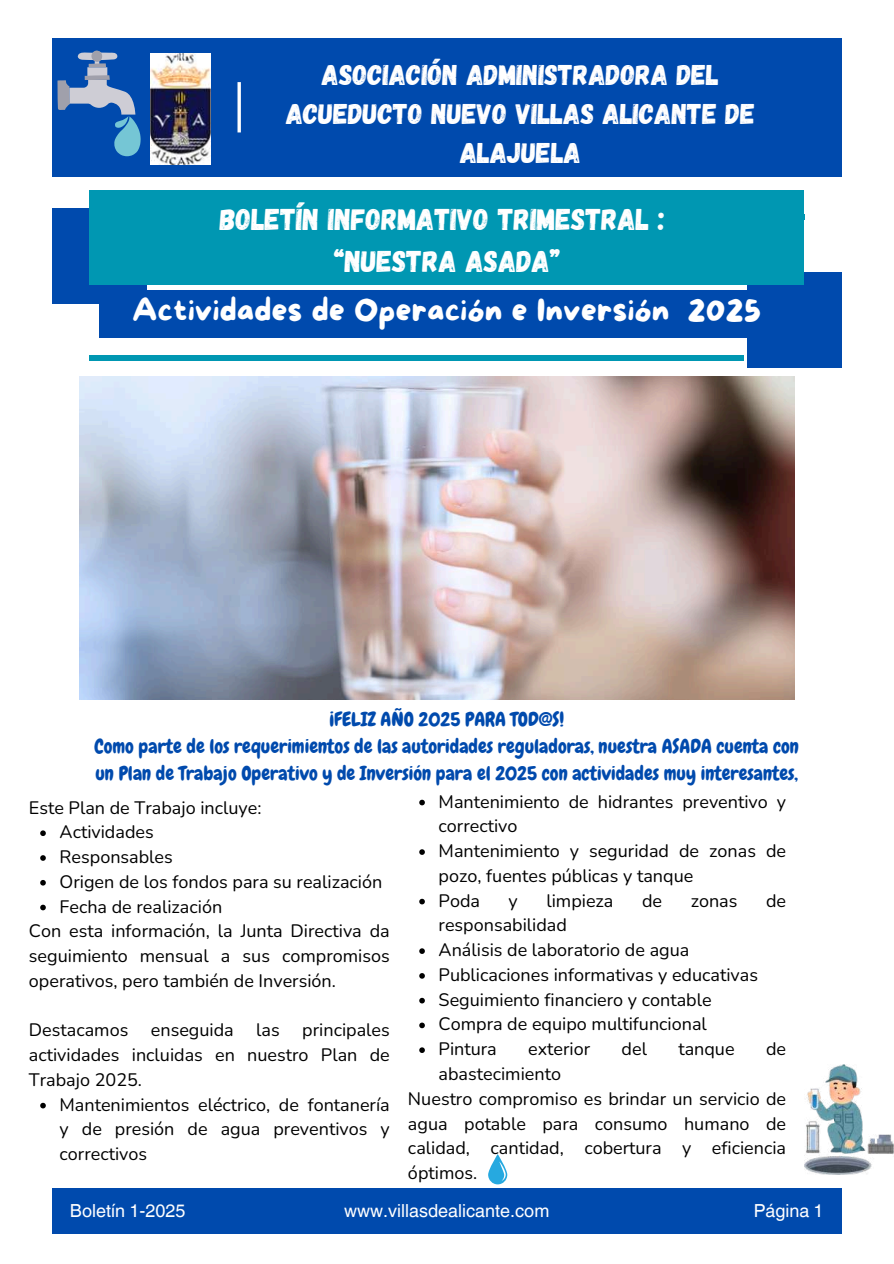
<style>
.page{position:relative;width:894px;height:1264px;background:#fff}
.page>*{position:absolute;margin:0;border:0;box-sizing:border-box;transform-origin:0 0}
.t1{font:31.5px "More Sugar";color:#fff}
.t2{font:30px/41.7px "Gagalin";color:#fff;text-align:center}
.t3{font:28.5px/39.3px "Gagalin";color:#fff;text-align:center}
.t4{font:19.5px/27px "Chewy";color:#004aad;text-align:center}
.t5{font:18px/24.8px "Nunito";color:#000}
.t6{font:18px "Helvetica World";color:#fff}
</style>
<div class="page">
<div style="left:52px;top:38px;width:789px;height:139px;background:#004aad"></div>
<div style="left:52px;top:1188px;width:789px;height:45px;background:#004aad"></div>
<img style="left:80px;top:376px;width:714px;height:323px">
<div style="left:99px;top:290px;width:714px;height:48px;background:#004aad"></div>
<div style="left:52px;top:208px;width:94px;height:95px;background:#004aad"></div>
<div style="left:747px;top:272px;width:94px;height:95px;background:#004aad"></div>
<div style="left:89px;top:191px;width:715px;height:94px;background:#0097b2"></div>
<div style="left:89px;top:355px;width:654px;height:6px;background:#0097b2"></div>
<svg style="left:237px;top:82px;width:4px;height:50px"></svg>
<img style="left:150px;top:53px;width:61px;height:112px">
<svg style="left:57px;top:50px;width:84px;height:106px"></svg>
<img style="left:804px;top:1064px;width:88px;height:109px">
<svg style="left:40px;top:830px;width:6px;height:6px"></svg>
<svg style="left:40px;top:855px;width:6px;height:5px"></svg>
<svg style="left:40px;top:880px;width:6px;height:5px"></svg>
<svg style="left:40px;top:904px;width:6px;height:6px"></svg>
<svg style="left:40px;top:1102px;width:6px;height:6px"></svg>
<svg style="left:419px;top:799px;width:6px;height:6px"></svg>
<svg style="left:419px;top:849px;width:6px;height:5px"></svg>
<svg style="left:419px;top:898px;width:6px;height:6px"></svg>
<svg style="left:419px;top:948px;width:6px;height:5px"></svg>
<svg style="left:419px;top:973px;width:6px;height:5px"></svg>
<svg style="left:419px;top:997px;width:6px;height:6px"></svg>
<svg style="left:419px;top:1022px;width:6px;height:6px"></svg>
<svg style="left:419px;top:1047px;width:6px;height:5px"></svg>
<svg style="left:488px;top:1154px;width:19px;height:30px"></svg>
<h3 class="t3" style="left:286px;top:53px;width:470px">ASOCIACIÓN ADMINISTRADORA DEL<br>ACUEDUCTO NUEVO VILLAS ALICANTE DE<br>ALAJUELA</h3>
<h2 class="t2" style="left:220px;top:197px;width:446px">BOLETÍN INFORMATIVO TRIMESTRAL : “NUESTRA ASADA”</h2>
<h1 class="t1" style="left:132px;top:293px;width:630px">Actividades de Operación e Inversión 2025</h1>
<p class="t4" style="left:94px;top:705px;width:705px">¡FELIZ AÑO 2025 PARA TOD@S!<br>Como parte de los requerimientos de las autoridades reguladoras, nuestra ASADA cuenta con un Plan de Trabajo Operativo y de Inversión para el 2025 con actividades muy interesantes,</p>
<p class="t5" style="left:29px;top:795px;width:234px">Este Plan de Trabajo incluye:</p>
<p class="t5" style="left:60px;top:820px;width:96px">Actividades</p>
<p class="t5" style="left:60px;top:844px;width:115px">Responsables</p>
<p class="t5" style="left:60px;top:869px;width:324px">Origen de los fondos para su realización</p>
<p class="t5" style="left:60px;top:894px;width:164px">Fecha de realización</p>
<p class="t5" style="left:29px;top:919px;width:362px">Con esta información, la Junta Directiva da</p>
<p class="t5" style="left:29px;top:943px;width:362px">seguimiento mensual a sus compromisos</p>
<p class="t5" style="left:29px;top:968px;width:308px">operativos, pero también de Inversión.</p>
<p class="t5" style="left:29px;top:1018px;width:362px;text-align:justify">Destacamos enseguida las principales actividades incluidas en nuestro Plan de Trabajo 2025.</p>
<p class="t5" style="left:60px;top:1092px;width:331px;text-align:justify">Mantenimientos eléctrico, de fontanería y de presión de agua preventivos y correctivos</p>
<p class="t5" style="left:438px;top:789px;width:349px">Mantenimiento de hidrantes preventivo y correctivo<br>Mantenimiento y seguridad de zonas de pozo, fuentes públicas y tanque<br>Poda</p>
<p class="t5" style="left:508px;top:888px;width:11px">y</p>
<p class="t5" style="left:546px;top:888px;width:69px">limpieza</p>
<p class="t5" style="left:642px;top:888px;width:22px">de</p>
<p class="t5" style="left:690px;top:888px;width:48px">zonas</p>
<p class="t5" style="left:765px;top:888px;width:22px">de</p>
<p class="t5" style="left:438px;top:913px;width:321px">responsabilidad<br>Análisis de laboratorio de agua<br>Publicaciones informativas y educativas<br>Seguimiento financiero y contable<br>Compra de equipo multifuncional<br>Pintura</p>
<p class="t5" style="left:528px;top:1036px;width:63px">exterior</p>
<p class="t5" style="left:621px;top:1036px;width:27px">del</p>
<p class="t5" style="left:678px;top:1036px;width:58px">tanque</p>
<p class="t5" style="left:765px;top:1036px;width:22px">de</p>
<p class="t5" style="left:408px;top:1061px;width:379px;text-indent:31px">abastecimiento<br>Nuestro compromiso es brindar un servicio de agua potable para consumo humano de calidad, cantidad, cobertura y eficiencia óptimos.</p>
<p class="t6" style="left:70px;top:1199px;width:117px">Boletín 1-2025</p>
<p class="t6" style="left:344px;top:1199px;width:206px">www.villasdealicante.com</p>
<p class="t6" style="left:753px;top:1199px;width:71px">Página 1</p>
</div>
